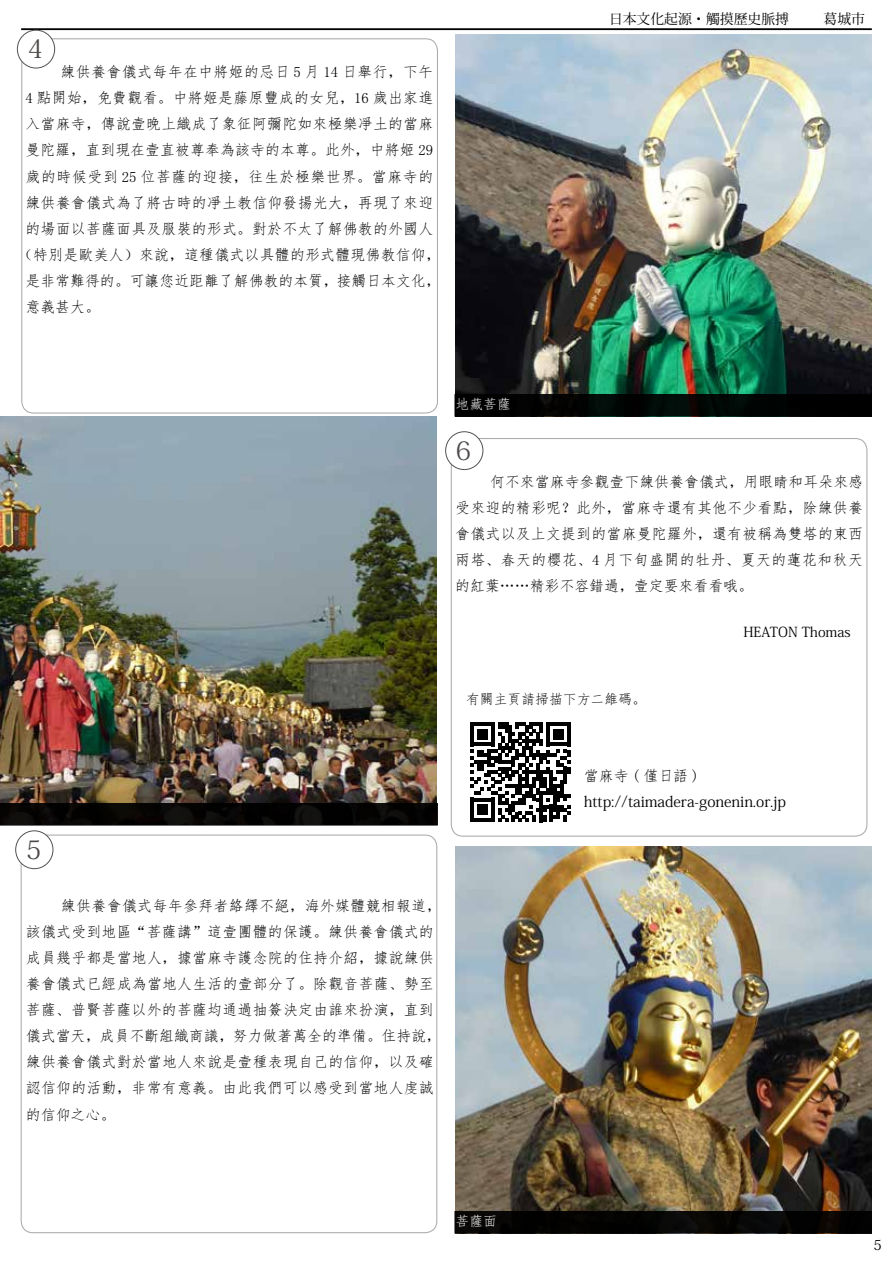
<style>
.page{position:relative;width:893px;height:1263px;background:#fff}
.page>*{position:absolute;margin:0;border:0;box-sizing:border-box;transform-origin:0 0}
.t1{font:25.5px "Koz Min Pr 6 N";color:#4c4948}
.t2{font:14.85px/26.1px "Fang Song";letter-spacing:.015em;color:#000;text-align:justify}
.t3{font:14.85px "Koz Min Pr 6 N";color:#000}
.t4{font:14.85px "Fang Song";letter-spacing:.04em;color:#000}
.t5{font:13.8px "Koz Min Pr 6 N";color:#000}
.t6{font:13.8px "Fang Song";color:#000}
.t7{font:13.8px "Fang Song";color:#fff}
</style>
<div class="page">
<hr style="left:21px;top:29px;width:851px;height:1px;background:#000">
<img style="left:0;top:417px;width:437px;height:386px">
<img style="left:455px;top:35px;width:417px;height:382px">
<img style="left:455px;top:846px;width:417px;height:365px">
<svg style="left:0;top:803px;width:437px;height:22px;background:#070505"></svg>
<div style="left:455px;top:395px;width:416px;height:21px;background:#000"></div>
<div style="left:455px;top:394px;width:417px;height:22px;border:1px solid #000"></div>
<div style="left:455px;top:1211px;width:416px;height:22px;background:#000"></div>
<div style="left:455px;top:1211px;width:417px;height:22px;border:1px solid #000"></div>
<div style="left:17px;top:30px;width:38px;height:38px;border:1px solid #545251;border-radius:50%"></div>
<div style="left:15px;top:831px;width:38px;height:38px;border:1px solid #545251;border-radius:50%"></div>
<div style="left:445px;top:431px;width:38px;height:39px;border:1px solid #545251;border-radius:50%"></div>
<svg style="left:470px;top:722px;width:100px;height:100px"></svg>
<h1 class="t1" style="left:22px;top:35px;width:27px">４</h1>
<p class="t2" style="left:35px;top:59px;width:399px">　 練供養會儀式每年在中將姬的忌日 5 月 14 日舉行，下午</p>
<p class="t2" style="left:26px;top:85px;width:409px">4 點開始，免費觀看。中將姬是藤原豐成的女兒，16 歲出家進</p>
<p class="t2" style="left:26px;top:111px;width:409px">入當麻寺，傳說壹晚上織成了象征阿彌陀如來極樂凈土的當麻</p>
<p class="t2" style="left:26px;top:137px;width:409px">曼陀羅，直到現在壹直被尊奉為該寺的本尊。此外，中將姬 29</p>
<p class="t4" style="left:26px;top:169px;width:409px">歲的時候受到 25 位菩薩的迎接，往生於極樂世界。當麻寺的</p>
<p class="t2" style="left:26px;top:189px;width:409px">練供養會儀式為了將古時的凈土教信仰發揚光大，再現了來迎</p>
<p class="t2" style="left:26px;top:215px;width:409px">的場面以菩薩面具及服裝的形式。對於不太了解佛教的外國人</p>
<p class="t2" style="left:18px;top:241px;width:424px">（特別是歐美人）來說，這種儀式以具體的形式體現佛教信仰，</p>
<p class="t2" style="left:26px;top:267px;width:417px">是非常難得的。可讓您近距離了解佛教的本質，接觸日本文化，</p>
<p class="t2" style="left:26px;top:293px;width:76px">意義甚大。</p>
<p class="t5" style="left:609px;top:11px;width:182px">日本文化起源・ 觸摸歷史脈搏</p>
<p class="t5" style="left:824px;top:11px;width:43px">葛城市</p>
<p class="t7" style="left:456px;top:398px;width:57px">地藏菩薩</p>
<h1 class="t1" style="left:451px;top:436px;width:27px">６</h1>
<p class="t2" style="left:455px;top:468px;width:409px;text-indent:35px">何不來當麻寺參觀壹下練供養會儀式，用眼睛和耳朵來感受來迎的精彩呢？此外，當麻寺還有其他不少看點，除練供養會儀式以及上文提到的當麻曼陀羅外，還有被稱為雙塔的東西兩塔、春天的櫻花、4 月下旬盛開的牡丹、夏天的蓮花和秋天的紅葉……精彩不容錯過，壹定要來看看哦。</p>
<p class="t6" style="left:466px;top:692px;width:181px">有關主頁請掃描下方二維碼。</p>
<p class="t5" style="left:743px;top:624px;width:109px">HEATON Thomas</p>
<h1 class="t1" style="left:21px;top:835px;width:27px">５</h1>
<p class="t2" style="left:26px;top:893px;width:417px;text-align:left;text-indent:35px">練供養會儀式每年參拜者絡繹不絕，海外媒體競相報道，該儀式受到地區“菩薩講”這壹團體的保護。練供養會儀式的成員幾乎都是當地人，據當麻寺護念院的住持介紹，據說練供養會儀式已經成為當地人生活的壹部分了。除觀音菩薩、勢至菩薩、普賢菩薩以外的菩薩均通過抽簽決定由誰來扮演，直到儀式當天，成員不斷組織商議，努力做著萬全的準備。住持說，練供養會儀式對於當地人來說是壹種表現自己的信仰，以及確認信仰的活動，非常有意義。由此我們可以感受到當地人虔誠的信仰之心。</p>
<p class="t2" style="left:584px;top:763px;width:117px">當麻寺 ( 僅日語 )</p>
<p class="t3" style="left:584px;top:794px;width:204px">http://taimadera-gonenin.or.jp</p>
<p class="t7" style="left:456px;top:1214px;width:43px">菩薩面</p>
<p class="t5" style="left:873px;top:1237px;width:10px">5</p>
</div>
